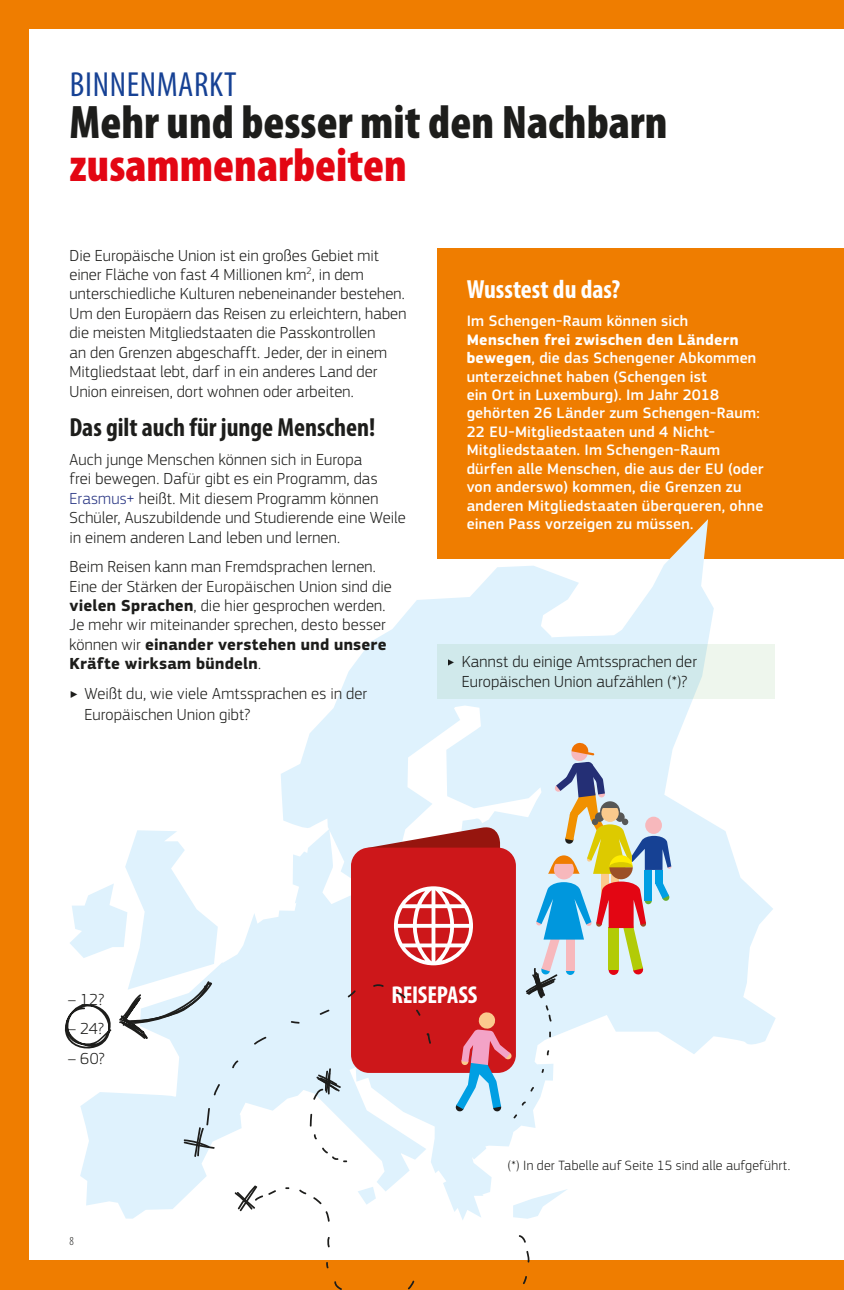
<style>
.page{position:relative;width:844px;height:1290px;background:#fff}
.page>*{position:absolute;margin:0;border:0;box-sizing:border-box;transform-origin:0 0}
.title_2{font:900 condensed 47.25px/42.5px "Myriad Pro";color:#1d1d1b}
.title_2-2{font:condensed 35px "Myriad Pro";letter-spacing:.02em;color:#164194}
.title_3{font:700 condensed 26.25px "Myriad Pro";color:#1d1d1b}
.box_title_berlin_wal{font:700 condensed 26.25px "Myriad Pro";color:#fff}
.TITRE_01{font:700 condensed 24.5px "Myriad Pro";letter-spacing:-.01em;color:#fff}
.body_break{font:300 16.62px/19.4px "EC Square Sans Pro";letter-spacing:.005em;color:#1d1d1b}
.body{font:300 16.62px/19.4px "EC Square Sans Pro";letter-spacing:.01em;color:#1d1d1b}
.box_body_2{font:500 15.75px/18.4px "EC Square Sans Pro";letter-spacing:.015em;color:#fff}
.footnote{font:300 14px "EC Square Sans Pro";letter-spacing:.015em;color:#1d1d1b}
.t1{font:300 condensed 12.25px "Myriad Pro";color:#1d1d1b}
.s1{color:#e30613}
.s2{color:#283583}
.s3{font-weight:700}
</style>
<div class="page">
<div style="left:0;top:0;width:843px;height:1290px;background:#ef7d00"></div>
<div style="left:30px;top:30px;width:813px;height:1230px;background:#fff"></div>
<div style="left:437px;top:248px;width:406px;height:311px;background:#ef7d00"></div>
<svg style="left:80px;top:519px;width:695px;height:701px"></svg>
<svg style="left:513px;top:1189px;width:55px;height:30px"></svg>
<svg style="left:357px;top:1187px;width:19px;height:17px"></svg>
<svg style="left:437px;top:644px;width:337px;height:55px;background:#d6ebeb"></svg>
<svg style="left:298px;top:1189px;width:8px;height:5px"></svg>
<svg style="left:313px;top:1197px;width:17px;height:25px"></svg>
<svg style="left:327px;top:1237px;width:3px;height:11px"></svg>
<svg style="left:326px;top:1262px;width:3px;height:7px"></svg>
<svg style="left:334px;top:1281px;width:8px;height:9px"></svg>
<svg style="left:408px;top:1280px;width:6px;height:10px"></svg>
<svg style="left:309px;top:1113px;width:3px;height:14px"></svg>
<svg style="left:314px;top:1134px;width:3px;height:6px"></svg>
<svg style="left:321px;top:1147px;width:26px;height:15px"></svg>
<svg style="left:523px;top:1276px;width:4px;height:8px"></svg>
<svg style="left:518px;top:1235px;width:8px;height:8px"></svg>
<svg style="left:526px;top:1251px;width:3px;height:12px"></svg>
<svg style="left:64px;top:830px;width:154px;height:223px"></svg>
<svg style="left:213px;top:1083px;width:7px;height:13px"></svg>
<svg style="left:232px;top:1060px;width:7px;height:9px"></svg>
<svg style="left:253px;top:1036px;width:14px;height:9px"></svg>
<svg style="left:290px;top:1021px;width:10px;height:3px"></svg>
<svg style="left:319px;top:1009px;width:11px;height:6px"></svg>
<svg style="left:347px;top:742px;width:324px;height:377px"></svg>
<svg style="left:234px;top:1185px;width:42px;height:27px"></svg>
<svg style="left:183px;top:1108px;width:32px;height:49px;background:#c6d5de"></svg>
<svg style="left:313px;top:1068px;width:28px;height:32px"></svg>
<p class="title_2-2" style="left:70px;top:63px;width:168px">BINNENMARKT</p>
<p class="title_2" style="left:69px;top:100px;width:599px">Mehr und besser mit den Nachbarn <span class="s1">zusammenarbeiten</span></p>
<p class="body_break" style="left:69px;top:245px;width:338px">Die Europäische Union ist ein großes Gebiet mit einer Fläche von fast 4 Millionen km<sup>2</sup>, in dem unterschiedliche Kulturen nebeneinander bestehen.<br>Um den Europäern das Reisen zu erleichtern, haben die meisten Mitgliedstaaten die Passkontrollen<br>an den Grenzen abgeschafft. Jeder, der in einem Mitgliedstaat lebt, darf in ein anderes Land der Union einreisen, dort wohnen oder arbeiten.</p>
<p class="title_3" style="left:69px;top:410px;width:307px">Das gilt auch für junge Menschen!</p>
<p class="body" style="left:69px;top:450px;width:338px">Auch junge Menschen können sich in Europa<br>frei bewegen. Dafür gibt es ein Programm, das <span class="s2">Erasmus+</span> heißt. Mit diesem Programm können Schüler, Auszubildende und Studierende eine Weile in einem anderen Land leben und lernen.</p>
<p class="body" style="left:69px;top:557px;width:324px">Beim Reisen kann man Fremdsprachen lernen.<br>Eine der Stärken der Europäischen Union sind die <span class="s3">vielen Sprachen</span>, die hier gesprochen werden.<br>Je mehr wir miteinander sprechen, desto besser können wir <span class="s3">einander verstehen und unsere Kräfte wirksam bündeln</span>.</p>
<p class="body_break" style="left:84px;top:684px;width:284px;line-height:20.1px;text-indent:-15px">‣ Weißt du, wie viele Amtssprachen es in der<br>Europäischen Union gibt?</p>
<p class="box_title_berlin_wal" style="left:466px;top:273px;width:155px">Wusstest du das?</p>
<p class="box_body_2" style="left:466px;top:312px;width:298px">Im Schengen-Raum können sich <span class="s3">Menschen frei zwischen den Ländern bewegen</span>, die das Schengener Abkommen unterzeichnet haben (Schengen ist<br>ein Ort in Luxemburg). Im Jahr 2018 gehörten 26 Länder zum Schengen-Raum:<br>22 EU-Mitgliedstaaten und 4 Nicht-Mitgliedstaaten. Im Schengen-Raum dürfen alle Menschen, die aus der EU (oder von anderswo) kommen, die Grenzen zu anderen Mitgliedstaaten überqueren, ohne einen Pass vorzeigen zu müssen.</p>
<p class="body_break" style="left:446px;top:651px;width:251px;line-height:20.1px;text-align:center">‣ Kannst du einige Amtssprachen der<br>Europäischen Union aufzählen (*)?</p>
<p class="body_break" style="left:68px;top:989px;width:38px">– 12?</p>
<p class="body" style="left:68px;top:1019px;width:38px">– 24?</p>
<p class="body" style="left:68px;top:1048px;width:38px">– 60?</p>
<p class="t1" style="left:69px;top:1233px;width:6px">8</p>
<p class="TITRE_01" style="left:391px;top:980px;width:88px">REISEPASS</p>
<p class="footnote" style="left:507px;top:1157px;width:284px">(*) In der Tabelle auf Seite 15 sind alle aufgeführt.</p>
</div>
